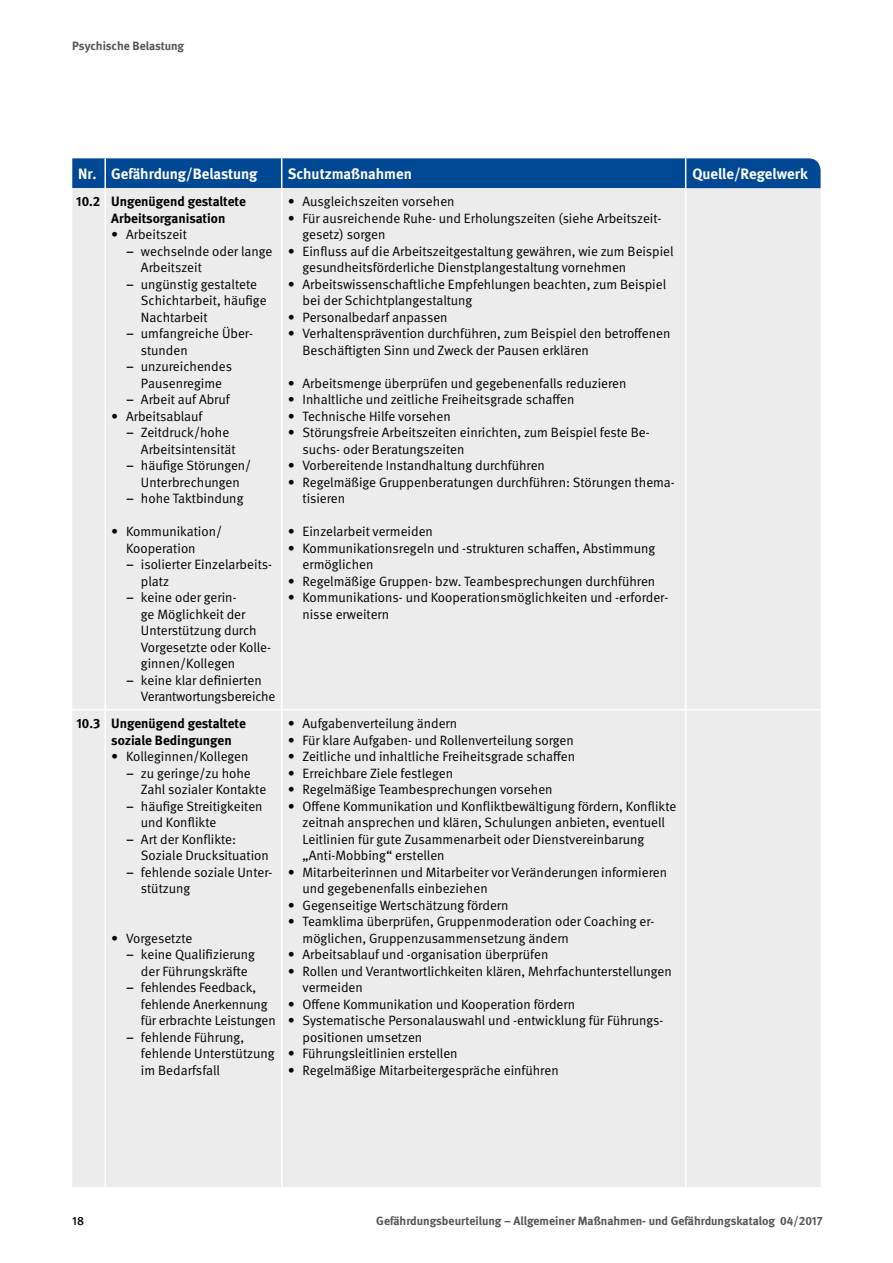
<style>
.page{position:relative;width:893px;height:1263px;background:#fff}
.page>*{position:absolute;margin:0;border:0;box-sizing:border-box;transform-origin:0 0}
.Fließtext{font:700 15px "DGUV Meta";color:#fff}
.Tabellen_Bold{font:700 15px "DGUV Meta";color:#fff}
.t1{font:13.5px/16.5px "DGUV Meta";color:#000}
.Fließtext_Tab_bold{font:700 13.5px/16.5px "DGUV Meta";color:#000}
.t2{font:700 12px "DGUV Meta";color:#565655}
.t3{font:500 12px "DGUV Meta";color:#000}
.s1{font-weight:500}
</style>
<div class="page">
<div style="left:72px;top:188px;width:749px;height:521px;background:#ececec"></div>
<div style="left:72px;top:710px;width:749px;height:477px;background:#ececec"></div>
<hr style="left:104px;top:188px;width:2px;height:521px;background:#fff">
<hr style="left:281px;top:188px;width:1px;height:521px;background:#fff">
<hr style="left:685px;top:188px;width:1px;height:521px;background:#fff">
<hr style="left:104px;top:710px;width:2px;height:477px;background:#fff">
<hr style="left:281px;top:710px;width:1px;height:477px;background:#fff">
<hr style="left:685px;top:710px;width:1px;height:477px;background:#fff">
<div style="left:72px;top:158px;width:749px;height:30px;background:#004893"></div>
<p class="t2" style="left:72px;top:39px;width:113px">Psychische Belastung</p>
<p class="Tabellen_Bold" style="left:78px;top:165px;width:20px">Nr.</p>
<p class="Fließtext" style="left:111px;top:165px;width:148px">Gefährdung/Belastung</p>
<p class="Fließtext" style="left:288px;top:165px;width:126px">Schutzmaßnahmen</p>
<p class="Fließtext" style="left:692px;top:165px;width:117px">Quelle/Regelwerk</p>
<p class="Fließtext_Tab_bold" style="left:76px;top:194px;width:26px">10.2</p>
<p class="Fließtext_Tab_bold" style="left:111px;top:194px;width:136px">Ungenügend gestaltete<br>Arbeitsorganisation</p>
<p class="t1" style="left:111px;top:226px;width:77px">∙ Arbeitszeit</p>
<p class="t1" style="left:141px;top:243px;width:133px;text-indent:-15px"><span class="s1">–</span> wechselnde oder lange<br>Arbeitszeit</p>
<p class="t1" style="left:141px;top:276px;width:127px;text-indent:-15px"><span class="s1">–</span> ungünstig gestaltete<br>Schichtarbeit, häufige<br>Nachtarbeit</p>
<p class="t1" style="left:141px;top:325px;width:114px;text-indent:-15px"><span class="s1">–</span> umfangreiche Über&shy;stunden</p>
<p class="t1" style="left:126px;top:358px;width:107px;text-align:center"><span class="s1">–</span> unzureichendes<br>Pausenregime</p>
<p class="t1" style="left:126px;top:391px;width:105px"><span class="s1">–</span> Arbeit auf Abruf</p>
<p class="t1" style="left:111px;top:408px;width:93px">∙ Arbeitsablauf</p>
<p class="t1" style="left:141px;top:424px;width:96px;text-indent:-15px"><span class="s1">–</span> Zeitdruck/hohe<br>Arbeitsintensität</p>
<p class="t1" style="left:126px;top:457px;width:127px;text-align:center"><span class="s1">–</span> häufige Störungen/<br>Unterbrechungen</p>
<p class="t1" style="left:126px;top:490px;width:119px"><span class="s1">–</span> hohe Taktbindung</p>
<p class="t1" style="left:126px;top:523px;width:98px;text-indent:-15px">∙ Kommunikation/<br>Kooperation</p>
<p class="t1" style="left:141px;top:556px;width:133px;text-indent:-15px"><span class="s1">–</span> isolierter Einzelarbeits&shy;platz</p>
<p class="t1" style="left:141px;top:589px;width:132px;text-indent:-15px"><span class="s1">–</span> keine oder gerin-<br>ge Möglichkeit der<br>Unterstützung durch<br>Vorgesetzte oder Kolle&shy;ginnen/Kollegen</p>
<p class="t1" style="left:141px;top:672px;width:136px;text-indent:-15px"><span class="s1">–</span> keine klar definierten<br>Verantwortungsbereiche</p>
<p class="t1" style="left:288px;top:193px;width:168px">∙ Ausgleichszeiten vorsehen</p>
<p class="t1" style="left:303px;top:210px;width:359px;text-indent:-15px">∙ Für ausreichende Ruhe- und Erholungszeiten (siehe Arbeitszeit&shy;gesetz) sorgen</p>
<p class="t1" style="left:303px;top:243px;width:373px;text-indent:-15px">∙ Einfluss auf die Arbeitszeitgestaltung gewähren, wie zum Beispiel gesundheitsförderliche Dienstplangestaltung vornehmen</p>
<p class="t1" style="left:303px;top:276px;width:365px;text-indent:-15px">∙ Arbeitswissenschaftliche Empfehlungen beachten, zum Beispiel bei der Schichtplangestaltung</p>
<p class="t1" style="left:288px;top:309px;width:161px">∙ Personalbedarf anpassen</p>
<p class="t1" style="left:303px;top:325px;width:369px;text-indent:-15px">∙ Verhaltensprävention durchführen, zum Beispiel den betroffenen<br>Beschäftigten Sinn und Zweck der Pausen erklären</p>
<p class="t1" style="left:288px;top:375px;width:340px">∙ Arbeitsmenge überprüfen und gegebenenfalls reduzieren</p>
<p class="t1" style="left:288px;top:391px;width:288px">∙ Inhaltliche und zeitliche Freiheitsgrade schaffen</p>
<p class="t1" style="left:288px;top:408px;width:165px">∙ Technische Hilfe vorsehen</p>
<p class="t1" style="left:303px;top:424px;width:349px;text-indent:-15px">∙ Störungsfreie Arbeitszeiten einrichten, zum Beispiel feste Be&shy;suchs- oder Beratungszeiten</p>
<p class="t1" style="left:288px;top:457px;width:259px">∙ Vorbereitende Instandhaltung durchführen</p>
<p class="t1" style="left:303px;top:474px;width:374px;text-indent:-15px">∙ Regelmäßige Gruppenberatungen durchführen: Störungen thema&shy;tisieren</p>
<p class="t1" style="left:288px;top:523px;width:147px">∙ Einzelarbeit vermeiden</p>
<p class="t1" style="left:303px;top:540px;width:354px;text-indent:-15px">∙ Kommunikationsregeln und -strukturen schaffen, Abstimmung ermöglichen</p>
<p class="t1" style="left:288px;top:573px;width:369px">∙ Regelmäßige Gruppen- bzw. Teambesprechungen durchführen</p>
<p class="t1" style="left:303px;top:589px;width:367px;text-indent:-15px">∙ Kommunikations- und Kooperationsmöglichkeiten und -erforder&shy;nisse erweitern</p>
<p class="Fließtext_Tab_bold" style="left:76px;top:716px;width:25px">10.3</p>
<p class="Fließtext_Tab_bold" style="left:111px;top:716px;width:136px">Ungenügend gestaltete soziale Bedingungen</p>
<p class="t1" style="left:111px;top:749px;width:139px">∙ Kolleginnen/Kollegen</p>
<p class="t1" style="left:141px;top:765px;width:127px;text-indent:-15px"><span class="s1">–</span> zu geringe/zu hohe<br>Zahl sozialer Kontakte</p>
<p class="t1" style="left:141px;top:798px;width:123px;text-indent:-15px"><span class="s1">–</span> häufige Streitigkeiten und Konflikte</p>
<p class="t1" style="left:141px;top:831px;width:129px;text-indent:-15px"><span class="s1">–</span> Art der Konflikte:<br>Soziale Drucksituation</p>
<p class="t1" style="left:141px;top:864px;width:133px;text-indent:-15px"><span class="s1">–</span> fehlende soziale Unter&shy;stützung</p>
<p class="t1" style="left:111px;top:930px;width:83px">∙ Vorgesetzte</p>
<p class="t1" style="left:126px;top:947px;width:130px;text-align:center"><span class="s1">–</span> keine Qualifizierung der Führungskräfte</p>
<p class="t1" style="left:141px;top:980px;width:136px;text-indent:-15px"><span class="s1">–</span> fehlendes Feedback, fehlende Anerkennung für erbrachte Leistungen</p>
<p class="t1" style="left:141px;top:1029px;width:135px;text-indent:-15px"><span class="s1">–</span> fehlende Führung, fehlende Unterstützung im Bedarfsfall</p>
<p class="t1" style="left:288px;top:716px;width:171px">∙ Aufgabenverteilung ändern</p>
<p class="t1" style="left:288px;top:732px;width:288px">∙ Für klare Aufgaben- und Rollenverteilung sorgen</p>
<p class="t1" style="left:288px;top:749px;width:289px">∙ Zeitliche und inhaltliche Freiheitsgrade schaffen</p>
<p class="t1" style="left:288px;top:765px;width:167px">∙ Erreichbare Ziele festlegen</p>
<p class="t1" style="left:288px;top:782px;width:266px">∙ Regelmäßige Teambesprechungen vorsehen</p>
<p class="t1" style="left:303px;top:798px;width:375px;text-indent:-15px">∙ Offene Kommunikation und Konfliktbewältigung fördern, Konflikte zeitnah ansprechen und klären, Schulungen anbieten, eventuell Leitlinien für gute Zusammenarbeit oder Dienstvereinbarung „Anti-Mobbing“ erstellen</p>
<p class="t1" style="left:303px;top:864px;width:366px;text-indent:-15px">∙ Mitarbeiterinnen und Mitarbeiter vor Veränderungen informieren und gegebenenfalls einbeziehen</p>
<p class="t1" style="left:288px;top:897px;width:222px">∙ Gegenseitige Wertschätzung fördern</p>
<p class="t1" style="left:303px;top:914px;width:353px;text-indent:-15px">∙ Teamklima überprüfen, Gruppenmoderation oder Coaching er&shy;möglichen, Gruppenzusammensetzung ändern</p>
<p class="t1" style="left:288px;top:947px;width:262px">∙ Arbeitsablauf und -organisation überprüfen</p>
<p class="t1" style="left:303px;top:963px;width:371px;text-indent:-15px">∙ Rollen und Verantwortlichkeiten klären, Mehrfachunterstellungen vermeiden</p>
<p class="t1" style="left:288px;top:996px;width:289px">∙ Offene Kommunikation und Kooperation fördern</p>
<p class="t1" style="left:303px;top:1013px;width:362px;text-indent:-15px">∙ Systematische Personalauswahl und -entwicklung für Führungs&shy;positionen umsetzen</p>
<p class="t1" style="left:288px;top:1046px;width:171px">∙ Führungsleitlinien erstellen</p>
<p class="t1" style="left:288px;top:1062px;width:273px">∙ Regelmäßige Mitarbeitergespräche einführen</p>
<p class="t3" style="left:72px;top:1213px;width:13px">18</p>
<p class="t2" style="left:376px;top:1213px;width:448px">Gefährdungsbeurteilung – Allgemeiner Maßnahmen- und Gefährdungskatalog 04/2017</p>
</div>
